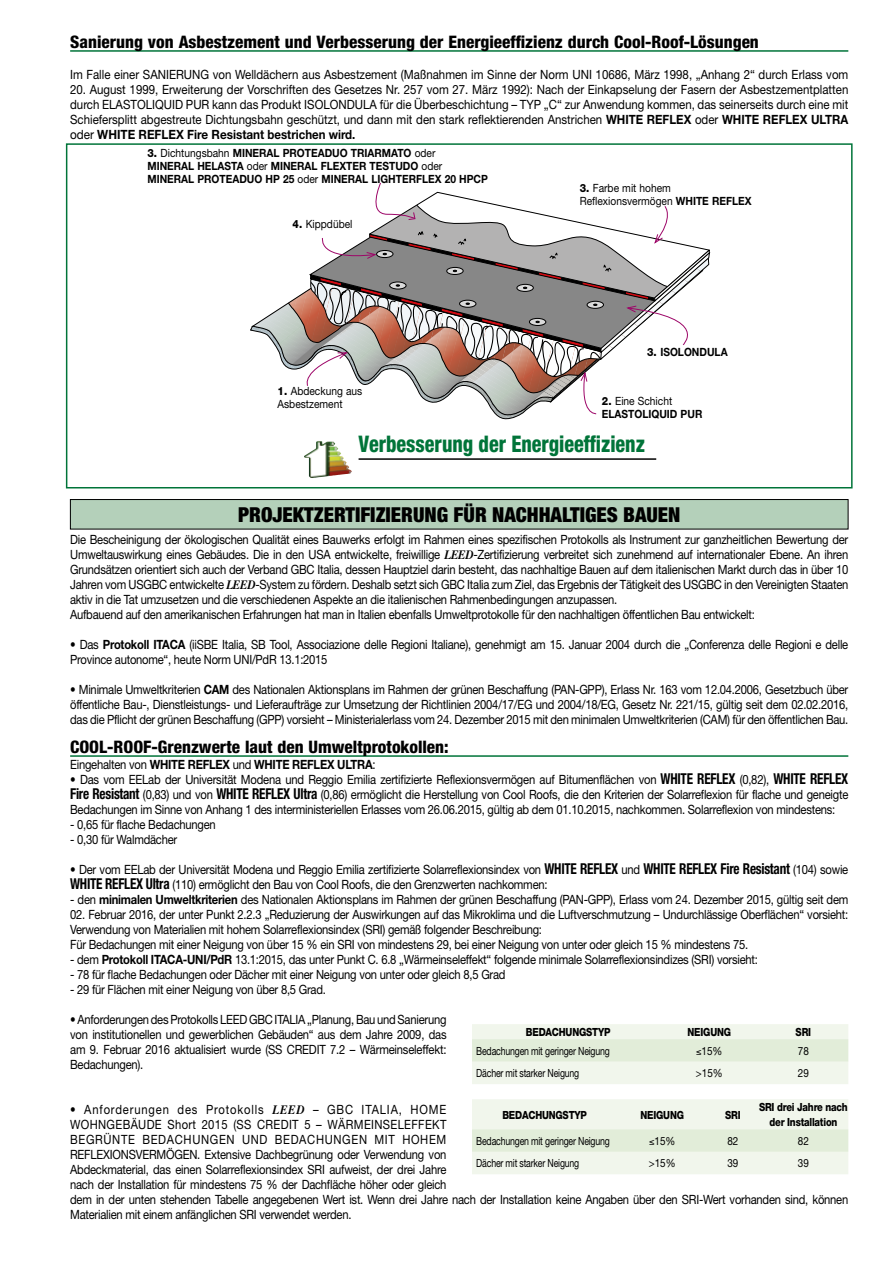
<style>
.page{position:relative;width:893px;height:1263px;background:#fff}
.page>*{position:absolute;margin:0;border:0;box-sizing:border-box;transform-origin:0 0}
.t1{font:800 condensed 22.8px "Helvetica Neue";color:#007439;scale:.88 1}
.t2{font:900 condensed 20.7px "Helvetica Neue";color:#000}
.t3{font:800 condensed 17.25px "Helvetica Neue";color:#000}
.t4{font:12.75px/15px "Helvetica Neue";letter-spacing:-.02em;color:#000;scale:.88 1}
.t5{font:12.75px/15px "Helvetica Neue";letter-spacing:-.02em;color:#000;text-align:justify;scale:.9 1}
.t6{font:12.75px "Helvetica Neue";color:#000;scale:.9 1}
.t7{font:700 12.75px "Helvetica Neue";letter-spacing:-.02em;color:#000;scale:.88 1}
.t8{font:700 11.4px/12.9px "Helvetica Neue";color:#000;scale:.9 1}
.t9{font:11.4px/12.9px "Helvetica Neue";color:#000;scale:.9 1}
.t10{font:11.25px "Helvetica Neue";letter-spacing:-.02em;color:#000;scale:.78 1}
.t11{font:800 11.25px/15px "Helvetica Neue";letter-spacing:-.02em;color:#000;text-align:center;scale:.83 1}
.t12{font:11.25px "Helvetica Neue";letter-spacing:-.02em;color:#000;scale:.88 1}
.s1{font-weight:700}
.s2{font-weight:800}
.s3{font-weight:400}
.s4{font-family:"Times";font-weight:700;font-style:italic}
.s5{font-weight:700;font-stretch:condensed;font-size:15px}
</style>
<div class="page">
<div style="left:66px;top:143px;width:787px;height:345px;background:#fff;border:2px solid #007439"></div>
<svg style="left:250px;top:182px;width:461px;height:238px"></svg>
<hr style="left:70px;top:50px;width:778px;height:2px;background:#007439">
<hr style="left:70px;top:755px;width:778px;height:2px;background:#007439">
<svg style="left:472px;top:1024px;width:376px;height:60px;background:#ebf2e4"></svg>
<svg style="left:472px;top:1099px;width:376px;height:75px;background:#ecf3e6"></svg>
<svg style="left:70px;top:499px;width:778px;height:30px;background:#abc5b0"></svg>
<hr style="left:359px;top:458px;width:297px;height:2px;background:#000">
<img style="left:304px;top:441px;width:48px;height:37px">
<h3 class="t3" style="left:70px;top:31px;width:690px">Sanierung von Asbestzement und Verbesserung der Energieeffizienz durch Cool-Roof-Lösungen</h3>
<p class="t6" style="left:70px;top:67px;width:866px">Im Falle einer SANIERUNG von Welldächern aus Asbestzement (Maßnahmen im Sinne der Norm UNI 10686, März 1998, „Anhang 2“ durch Erlass vom</p>
<p class="t5" style="left:70px;top:82px;width:866px">20. August 1999, Erweiterung der Vorschriften des Gesetzes Nr. 257 vom 27. März 1992): Nach der Einkapselung der Fasern der Asbestzementplatten durch ELASTOLIQUID PUR kann das Produkt ISOLONDULA für die Überbeschichtung – TYP „C“ zur Anwendung kommen, das seinerseits durch eine mit Schiefersplitt abgestreute Dichtungsbahn geschützt, und dann mit den stark reflektierenden Anstrichen <span class="s1">WHITE REFLEX</span> oder <span class="s1">WHITE REFLEX ULTRA </span>oder <span class="s1">WHITE REFLEX Fire Resistant bestrichen wird.</span></p>
<p class="t8" style="left:147px;top:146px;width:380px"><span class="s2">3.</span> <span class="s3">Dichtungsbahn</span> MINERAL PROTEADUO TRIARMATO <span class="s3">oder<br></span>MINERAL HELASTA <span class="s3">oder</span> MINERAL FLEXTER TESTUDO <span class="s3">oder<br></span>MINERAL PROTEADUO HP 25 <span class="s3">oder</span> MINERAL LIGHTERFLEX 20 HPCP</p>
<p class="t9" style="left:293px;top:218px;width:68px"><span class="s2">4.</span> Kippdübel</p>
<p class="t9" style="left:580px;top:182px;width:192px"><span class="s2">3.</span> Farbe mit hohem<br>Reflexionsvermögen <span class="s1">WHITE REFLEX</span></p>
<p class="t8" style="left:647px;top:345px;width:91px"><span class="s2">3.</span> ISOLONDULA</p>
<p class="t9" style="left:278px;top:385px;width:96px"><span class="s2">1.</span> Abdeckung aus<br>Asbestzement</p>
<p class="t8" style="left:602px;top:394px;width:113px"><span class="s2">2.</span> <span class="s3">Eine Schicht<br></span>ELASTOLIQUID PUR</p>
<h1 class="t1" style="left:359px;top:430px;width:327px">Verbesserung der Energieeffizienz</h1>
<h2 class="t2" style="left:238px;top:501px;width:444px">PROJEKTZERTIFIZIERUNG FÜR NACHHALTIGES BAUEN</h2>
<p class="t4" style="left:70px;top:532px;width:886px">Die Bescheinigung der ökologischen Qualität eines Bauwerks erfolgt im Rahmen eines spezifischen Protokolls als Instrument zur ganzheitlichen Bewertung der Umweltauswirkung eines Gebäudes. Die in den USA entwickelte, freiwillige <span class="s4">LEED</span>-Zertifizierung verbreitet sich zunehmend auf internationaler Ebene. An ihren Grundsätzen orientiert sich auch der Verband GBC Italia, dessen Hauptziel darin besteht, das nachhaltige Bauen auf dem italienischen Markt durch das in über 10<br>Jahren vom USGBC entwickelte <span class="s4">LEED</span>-System zu fördern. Deshalb setzt sich GBC Italia zum Ziel, das Ergebnis der Tätigkeit des USGBC in den Vereinigten Staaten aktiv in die Tat umzusetzen und die verschiedenen Aspekte an die italienischen Rahmenbedingungen anzupassen.<br>Aufbauend auf den amerikanischen Erfahrungen hat man in Italien ebenfalls Umweltprotokolle für den nachhaltigen öffentlichen Bau entwickelt:</p>
<p class="t4" style="left:70px;top:637px;width:886px">• Das <span class="s1">Protokoll ITACA</span> (iiSBE Italia, SB Tool, Associazione delle Regioni Italiane), genehmigt am 15. Januar 2004 durch die „Conferenza delle Regioni e delle<br>Province autonome“, heute Norm UNI/PdR 13.1:2015</p>
<p class="t4" style="left:70px;top:682px;width:886px;text-align:justify">• Minimale Umweltkriterien <span class="s1">CAM</span> des Nationalen Aktionsplans im Rahmen der grünen Beschaffung (PAN-GPP), Erlass Nr. 163 vom 12.04.2006, Gesetzbuch über öffentliche Bau-, Dienstleistungs- und Lieferaufträge zur Umsetzung der Richtlinien 2004/17/EG und 2004/18/EG, Gesetz Nr. 221/15, gültig seit dem 02.02.2016, das die Pflicht der grünen Beschaffung (GPP) vorsieht – Ministerialerlass vom 24. Dezember 2015 mit den minimalen Umweltkriterien (CAM) für den öffentlichen Bau.</p>
<h3 class="t3" style="left:70px;top:736px;width:380px">COOL-ROOF-Grenzwerte laut den Umweltprotokollen:</h3>
<p class="t7" style="left:70px;top:757px;width:349px"><span class="s3">Eingehalten von</span> WHITE REFLEX <span class="s3">und</span> WHITE REFLEX ULTRA<span class="s3">:</span></p>
<p class="t4" style="left:70px;top:772px;width:886px;text-align:justify">• Das vom EELab der Universität Modena und Reggio Emilia zertifizierte Reflexionsvermögen auf Bitumenflächen von <span class="s5">WHITE REFLEX</span> (0,82), <span class="s5">WHITE REFLEX Fire Resistant</span> (0,83) und von <span class="s5">WHITE REFLEX Ultra</span> (0,86) ermöglicht die Herstellung von Cool Roofs, die den Kriterien der Solarreflexion für flache und geneigte Bedachungen im Sinne von Anhang 1 des interministeriellen Erlasses vom 26.06.2015, gültig ab dem 01.10.2015, nachkommen. Solarreflexion von mindestens:</p>
<p class="t4" style="left:70px;top:817px;width:167px">- 0,65 für flache Bedachungen</p>
<p class="t4" style="left:70px;top:832px;width:123px">- 0,30 für Walmdächer</p>
<p class="t4" style="left:70px;top:862px;width:886px">• Der vom EELab der Universität Modena und Reggio Emilia zertifizierte Solarreflexionsindex von <span class="s5">WHITE REFLEX</span> und <span class="s5">WHITE REFLEX Fire Resistant</span> (104) sowie<br><span class="s5">WHITE REFLEX Ultra</span> (110) ermöglicht den Bau von Cool Roofs, die den Grenzwerten nachkommen:</p>
<p class="t4" style="left:70px;top:892px;width:886px">- den <span class="s1">minimalen Umweltkriterien</span> des Nationalen Aktionsplans im Rahmen der grünen Beschaffung (PAN-GPP), Erlass vom 24. Dezember 2015, gültig seit dem</p>
<p class="t4" style="left:70px;top:907px;width:886px">02. Februar 2016, der unter Punkt 2.2.3 „Reduzierung der Auswirkungen auf das Mikroklima und die Luftverschmutzung – Undurchlässige Oberflächen“ vorsieht:<br>Verwendung von Materialien mit hohem Solarreflexionsindex (SRI) gemäß folgender Beschreibung:<br>Für Bedachungen mit einer Neigung von über 15 % ein SRI von mindestens 29, bei einer Neigung von unter oder gleich 15 % mindestens 75.</p>
<p class="t4" style="left:70px;top:952px;width:783px">- dem <span class="s1">Protokoll ITACA-UNI/PdR</span> 13.1:2015, das unter Punkt C. 6.8 „Wärmeinseleffekt“ folgende minimale Solarreflexionsindizes (SRI) vorsieht:</p>
<p class="t4" style="left:70px;top:967px;width:496px">- 78 für flache Bedachungen oder Dächer mit einer Neigung von unter oder gleich 8,5 Grad</p>
<p class="t4" style="left:70px;top:982px;width:292px">- 29 für Flächen mit einer Neigung von über 8,5 Grad.</p>
<p class="t4" style="left:70px;top:1012px;width:429px;text-align:justify">• Anforderungen des Protokolls LEED GBC ITALIA „Planung, Bau und Sanierung von institutionellen und gewerblichen Gebäuden“ aus dem Jahre 2009, das am 9. Februar 2016 aktualisiert wurde (SS CREDIT 7.2 – Wärmeinseleffekt:<br>Bedachungen).</p>
<p class="t4" style="left:70px;top:1102px;width:886px">• Anforderungen des Protokolls <span class="s4">LEED</span> – GBC ITALIA, HOME<br>WOHNGEBÄUDE Short 2015 (SS CREDIT 5 – WÄRMEINSELEFFEKT<br>BEGRÜNTE BEDACHUNGEN UND BEDACHUNGEN MIT HOHEM<br>REFLEXIONSVERMÖGEN. Extensive Dachbegrünung oder Verwendung von<br>Abdeckmaterial, das einen Solarreflexionsindex SRI aufweist, der drei Jahre<br>nach der Installation für mindestens 75 % der Dachfläche höher oder gleich<br>dem in der unten stehenden Tabelle angegebenen Wert ist. Wenn drei Jahre nach der Installation keine Angaben über den SRI-Wert vorhanden sind, können Materialien mit einem anfänglichen SRI verwendet werden.</p>
<p class="t11" style="left:526px;top:1024px;width:103px">BEDACHUNGSTYP</p>
<p class="t11" style="left:688px;top:1024px;width:54px">NEIGUNG</p>
<p class="t11" style="left:796px;top:1024px;width:20px">SRI</p>
<p class="t10" style="left:476px;top:1044px;width:173px">Bedachungen mit geringer Neigung</p>
<p class="t12" style="left:696px;top:1044px;width:31px">≤15%</p>
<p class="t12" style="left:798px;top:1044px;width:14px">78</p>
<p class="t10" style="left:476px;top:1066px;width:134px">Dächer mit starker Neigung</p>
<p class="t12" style="left:696px;top:1066px;width:32px">&gt;15%</p>
<p class="t12" style="left:798px;top:1066px;width:14px">29</p>
<p class="t11" style="left:502px;top:1107px;width:103px">BEDACHUNGSTYP</p>
<p class="t11" style="left:640px;top:1107px;width:54px">NEIGUNG</p>
<p class="t11" style="left:725px;top:1107px;width:20px">SRI</p>
<p class="t11" style="left:759px;top:1099px;width:109px">SRI drei Jahre nach der Installation</p>
<p class="t10" style="left:476px;top:1134px;width:173px">Bedachungen mit geringer Neigung</p>
<p class="t12" style="left:649px;top:1134px;width:31px">≤15%</p>
<p class="t12" style="left:727px;top:1134px;width:14px">82</p>
<p class="t12" style="left:798px;top:1134px;width:14px">82</p>
<p class="t10" style="left:476px;top:1157px;width:134px">Dächer mit starker Neigung</p>
<p class="t12" style="left:649px;top:1157px;width:32px">&gt;15%</p>
<p class="t12" style="left:727px;top:1157px;width:14px">39</p>
<p class="t12" style="left:798px;top:1157px;width:14px">39</p>
</div>
